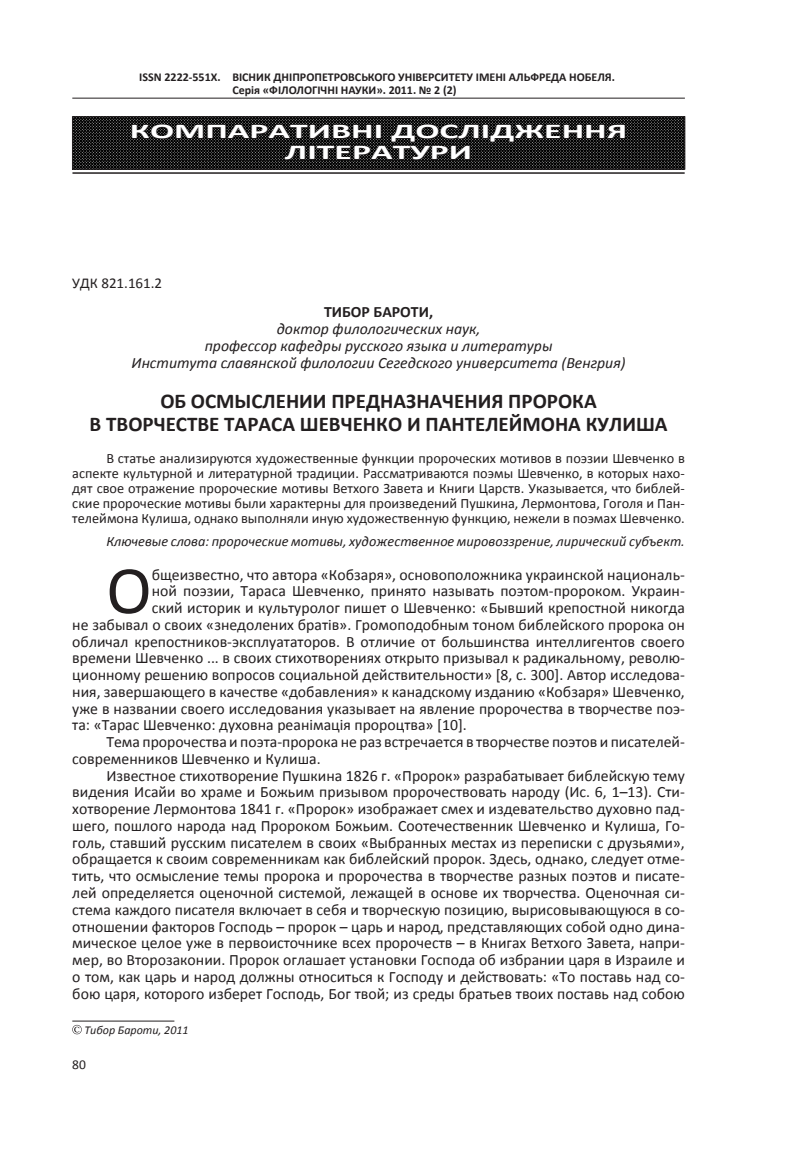
<style>
.page{position:relative;width:787px;height:1149px;background:#fff}
.page>*{position:absolute;margin:0;border:0;box-sizing:border-box;transform-origin:0 0}
.t1{font:68.55px "Calibri";color:#231f20}
.t2{font:700 21px "Calibri";color:#231f20}
.t3{font:700 21px/21px "Calibri";color:#fff;text-align:center;scale:1.7 1}
.t4{font:15.75px "Calibri";color:#231f20}
.t5{font:italic 15.75px/16.8px "Calibri";color:#231f20;text-align:center}
.t6{font:700 15.75px "Calibri";color:#231f20}
.t7{font:15px "Calibri";color:#231f20}
.t8{font:14.25px/15px "Calibri";color:#231f20;text-align:justify}
.t9{font:italic 14.25px "Calibri";color:#231f20}
.t10{font:13.5px "Calibri";color:#231f20}
.t11{font:700 12px/12.8px "Calibri";color:#231f20}
.t12{font:italic 12px "Calibri";color:#231f20}
</style>
<div class="page">
<hr style="left:72px;top:98px;width:613px;height:1px;background:#231f20">
<img style="left:74px;top:119px;width:609px;height:48px">
<div style="left:72px;top:117px;width:613px;height:52px;border:1px solid #231f20"></div>
<hr style="left:72px;top:172px;width:612px;height:2px;background:#231f20">
<svg style="left:131px;top:118px;width:494px;height:42px;background:#1f1f1f"></svg>
<hr style="left:72px;top:1020px;width:102px;height:1px;background:#231f20">
<svg style="left:72px;top:1024px;width:10px;height:9px"></svg>
<p class="t11" style="left:232px;top:71px;width:384px;text-indent:-93px">ISSN 2222-551Х. ВІСНИК ДНІПРОПЕТРОВСЬКОГО УНІВЕРСИТЕТУ ІМЕНІ АЛЬФРЕДА НОБЕЛЯ.<br>Серія «ФІЛОЛОГІЧНІ НАУКИ». 2011. № 2 (2)</p>
<h2 class="t3" style="left:130px;top:121px;width:294px">КОМПАРАТИВНІ ДОСЛІДЖЕННЯ<br>ЛІТЕРАТУРИ</h2>
<p class="t7" style="left:72px;top:273px;width:91px">УДК 821.161.2</p>
<p class="t6" style="left:324px;top:302px;width:18px">Тибор</p>
<p class="t6" style="left:373px;top:302px;width:19px">Бароти</p>
<p class="t6" style="left:429px;top:302px;width:6px">,</p>
<p class="t5" style="left:131px;top:319px;width:495px">доктор филологических наук,<br>профессор кафедры русского языка и литературы<br>Института славянской филологии Сегедского университета (Венгрия)</p>
<h2 class="t2" style="left:160px;top:387px;width:46px">Об осм</h2>
<h2 class="t2" style="left:235px;top:387px;width:30px">ыслении</h2>
<h2 class="t2" style="left:331px;top:387px;width:14px">предна</h2>
<h2 class="t2" style="left:406px;top:387px;width:24px">значения</h2>
<h2 class="t2" style="left:508px;top:387px;width:14px">пророка</h2>
<h2 class="t2" style="left:90px;top:410px;width:29px">в творчестве</h2>
<h2 class="t2" style="left:224px;top:410px;width:24px">Тараса</h2>
<h2 class="t2" style="left:300px;top:410px;width:32px">Шевченко</h2>
<h2 class="t2" style="left:407px;top:410px;width:45px">и Пантеле</h2>
<h2 class="t2" style="left:509px;top:410px;width:29px">ймона</h2>
<h2 class="t2" style="left:586px;top:410px;width:27px">Кулиша</h2>
<p class="t8" style="left:72px;top:450px;width:614px;text-indent:34px">В статье анализируются художественные функции пророческих мотивов в поэзии Шевченко в аспекте культурной и литературной традиции. Рассматриваются поэмы Шевченко, в которых нахо&shy;дят свое отражение пророческие мотивы Ветхого Завета и Книги Царств. Указывается, что библей&shy;ские пророческие мотивы были характерны для произведений Пушкина, Лермонтова, Гоголя и Пан&shy;телеймона Кулиша, однако выполняли иную художественную функцию, нежели в поэмах Шевченко.</p>
<p class="t9" style="left:106px;top:531px;width:580px">Ключевые слова: пророческие мотивы, художественное мировоззрение, лирический субъект.</p>
<h1 class="t1" style="left:106px;top:547px;width:47px">О</h1>
<p class="t4" style="left:152px;top:564px;width:534px">бщеизвестно, что автора «Кобзаря», основоположника украинской националь-</p>
<p class="t4" style="left:152px;top:581px;width:534px">ной поэзии, Тараса Шевченко, принято называть поэтом-пророком. Украин-</p>
<p class="t4" style="left:152px;top:597px;width:534px">ский историк и культуролог пишет о Шевченко: «Бывший крепостной никогда</p>
<p class="t4" style="left:72px;top:614px;width:614px">не забывал о своих «знедолених братів». Громоподобным тоном библейского пророка он</p>
<p class="t4" style="left:72px;top:631px;width:614px">обличал крепостников-эксплуататоров. В отличие от большинства интеллигентов своего</p>
<p class="t4" style="left:72px;top:648px;width:614px">времени Шевченко ... в своих стихотворениях открыто призывал к радикальному, револю-</p>
<p class="t4" style="left:72px;top:664px;width:614px">ционному решению вопросов социальной действительности» [8, с. 300]. Автор исследова-</p>
<p class="t4" style="left:72px;top:681px;width:614px">ния, завершающего в качестве «добавления» к канадскому изданию «Кобзаря» Шевченко,</p>
<p class="t4" style="left:72px;top:698px;width:614px">уже в названии своего исследования указывает на явление пророчества в творчестве поэ-</p>
<p class="t4" style="left:72px;top:715px;width:396px">та: «Тарас Шевченко: духовна реанімація пророцтва» [10].</p>
<p class="t4" style="left:106px;top:731px;width:580px">Тема пророчества и поэта-пророка не раз встречается в творчестве поэтов и писателей-</p>
<p class="t4" style="left:72px;top:748px;width:250px">современников Шевченко и Кулиша.</p>
<p class="t4" style="left:106px;top:765px;width:580px">Известное стихотворение Пушкина 1826 г. «Пророк» разрабатывает библейскую тему</p>
<p class="t4" style="left:72px;top:782px;width:614px">видения Исайи во храме и Божьим призывом пророчествовать народу (Ис. 6, 1–13). Сти-</p>
<p class="t4" style="left:72px;top:798px;width:614px">хотворение Лермонтова 1841 г. «Пророк» изображает смех и издевательство духовно пад-</p>
<p class="t4" style="left:72px;top:815px;width:614px">шего, пошлого народа над Пророком Божьим. Соотечественник Шевченко и Кулиша, Го-</p>
<p class="t4" style="left:72px;top:832px;width:614px">голь, ставший русским писателем в своих «Выбранных местах из переписки с друзьями»,</p>
<p class="t4" style="left:72px;top:849px;width:614px">обращается к своим современникам как библейский пророк. Здесь, однако, следует отме-</p>
<p class="t4" style="left:72px;top:865px;width:614px">тить, что осмысление темы пророка и пророчества в творчестве разных поэтов и писате-</p>
<p class="t4" style="left:72px;top:882px;width:614px">лей определяется оценочной системой, лежащей в основе их творчества. Оценочная си-</p>
<p class="t4" style="left:72px;top:899px;width:614px">стема каждого писателя включает в себя и творческую позицию, вырисовывающуюся в со-</p>
<p class="t4" style="left:72px;top:916px;width:614px">отношении факторов Господь – пророк – царь и народ, представляющих собой одно дина-</p>
<p class="t4" style="left:72px;top:932px;width:614px">мическое целое уже в первоисточнике всех пророчеств – в Книгах Ветхого Завета, напри-</p>
<p class="t4" style="left:72px;top:949px;width:614px">мер, во Второзаконии. Пророк оглашает установки Господа об избрании царя в Израиле и</p>
<p class="t4" style="left:72px;top:966px;width:614px">о том, как царь и народ должны относиться к Господу и действовать: «То поставь над со-</p>
<p class="t4" style="left:72px;top:983px;width:614px">бою царя, которого изберет Господь, Бог твой; из среды братьев твоих поставь над собою</p>
<p class="t12" style="left:84px;top:1021px;width:106px">Тибор Бароти, 2011</p>
<p class="t10" style="left:72px;top:1055px;width:15px">80</p>
</div>
